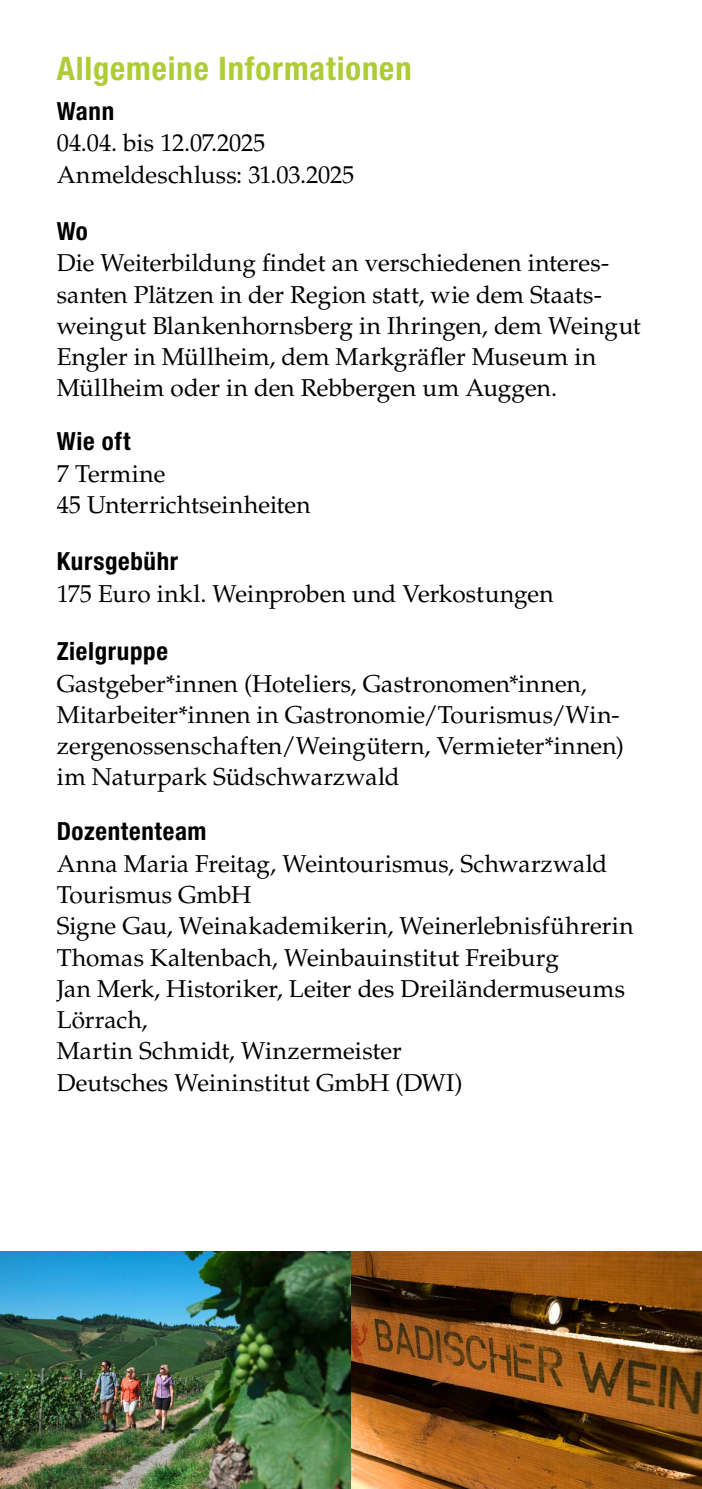
<style>
.page{position:relative;width:702px;height:1489px;background:#fff}
.page>*{position:absolute;margin:0;border:0;box-sizing:border-box;transform-origin:0 0}
.t1{font:700 condensed 32.5px "Helvetica Neue LT Std";letter-spacing:.03em;color:#afcb36}
.t2{font:700 condensed 25px "Helvetica Neue LT Std";letter-spacing:.025em;color:#000}
.t3{font:24.5px/31.2px "Palatino LT Std";color:#000}
</style>
<div class="page">
<img style="left:0;top:1251px;width:702px;height:237px">
<h1 class="t1" style="left:57px;top:49px;width:356px">Allgemeine Informationen</h1>
<p class="t2" style="left:57px;top:96px;width:59px">Wann</p>
<p class="t3" style="left:57px;top:128px;width:299px">04.04. bis 12.07.2025<br>Anmeldeschluss: 31.03.2025</p>
<p class="t2" style="left:57px;top:216px;width:33px">Wo</p>
<p class="t3" style="left:57px;top:248px;width:585px">Die Weiterbildung findet an verschiedenen interes&shy;santen Plätzen in der Region statt, wie dem Staats&shy;weingut Blankenhornsberg in Ihringen, dem Weingut Engler in Müllheim, dem Markgräfler Museum in Müllheim oder in den Rebbergen um Auggen.</p>
<p class="t2" style="left:57px;top:426px;width:75px">Wie oft</p>
<p class="t3" style="left:57px;top:458px;width:255px">7 Termine<br>45 Unterrichtseinheiten</p>
<p class="t2" style="left:57px;top:546px;width:123px">Kursgebühr</p>
<p class="t3" style="left:57px;top:578px;width:498px">175 Euro inkl. Weinproben und Verkostungen</p>
<p class="t2" style="left:57px;top:636px;width:113px">Zielgruppe</p>
<p class="t3" style="left:57px;top:668px;width:568px">Gastgeber*innen (Hoteliers, Gastronomen*innen, Mitarbeiter*innen in Gastronomie/Tourismus/Win&shy;zergenossenschaften/Weingütern, Vermieter*innen) im Naturpark Südschwarzwald</p>
<p class="t2" style="left:57px;top:816px;width:151px">Dozententeam</p>
<p class="t3" style="left:57px;top:848px;width:578px">Anna Maria Freitag, Weintourismus, Schwarzwald Tourismus GmbH<br>Signe Gau, Weinakademikerin, Weinerlebnisführerin Thomas Kaltenbach, Weinbauinstitut Freiburg<br>Jan Merk, Historiker, Leiter des Dreiländermuseums Lörrach,<br>Martin Schmidt, Winzermeister<br>Deutsches Weininstitut GmbH (DWI)</p>
</div>
